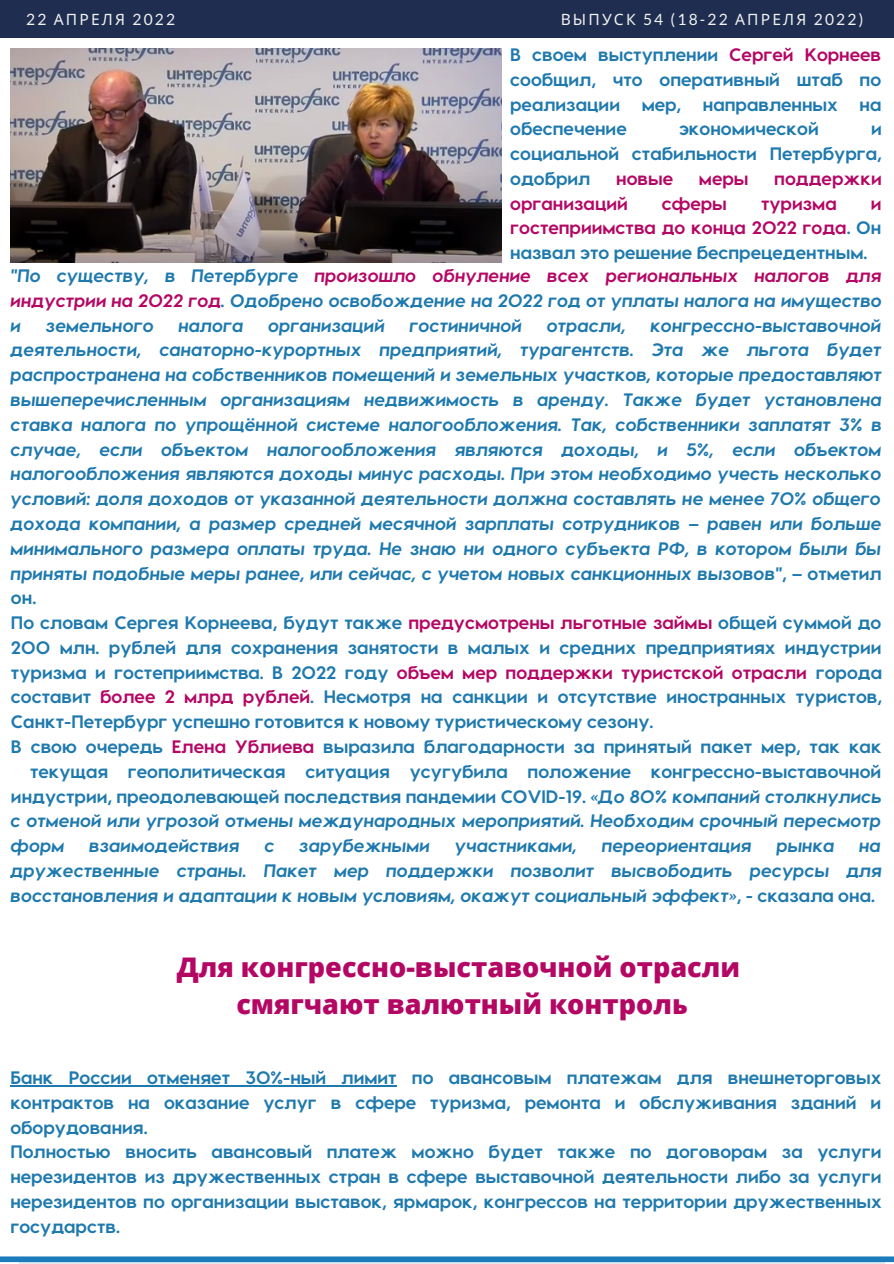
<style>
.page{position:relative;width:894px;height:1264px;background:#fff}
.page>*{position:absolute;margin:0;border:0;box-sizing:border-box;transform-origin:0 0}
.t1{font:800 27px "Open Sans";color:#b40764}
.t2{font:italic 700 18px/24.8px "Visby CF";color:#1e79ae;text-align:justify}
.t3{font:700 18px/24.8px "Visby CF";color:#1e79ae;text-align:justify}
.t4{font:700 18px "Visby CF";color:#b40764}
.t5{font:15.6px "Lato";letter-spacing:.14em;color:#f2f2f2}
.s1{font-family:"Noto Sans"}
.s2{color:#b40764}
.s3{font-style:normal}
.s4{font-style:italic}
</style>
<div class="page">
<div style="left:0;top:0;width:893px;height:38px;background:#1e2d50"></div>
<svg style="left:20px;top:1261px;width:864px;height:2px;background:#73acd2"></svg>
<div style="left:0;top:1256px;width:893px;height:5px;background:#1b7bbb"></div>
<img style="left:11px;top:49px;width:490px;height:214px">
<hr style="left:10px;top:1085px;width:386px;height:1px;background:#1e79ae">
<p class="t5" style="left:26px;top:10px;width:150px">22 <span class="s1">АПРЕЛЯ</span> 2022</p>
<p class="t5" style="left:560px;top:10px;width:304px"><span class="s1">ВЫПУСК</span> 54 (18-22 <span class="s1">АПРЕЛЯ</span> 2022)</p>
<p class="t3" style="left:510px;top:41px;width:373px">В своем выступлении <span class="s2">Сергей Корнеев </span>сообщил, что оперативный штаб по реализации мер, направленных на обеспечение</p>
<p class="t3" style="left:678px;top:115px;width:141px">экономической</p>
<p class="t3" style="left:510px;top:115px;width:373px;text-indent:361px">и социальной стабильности Петербурга, одобрил</p>
<p class="t4" style="left:616px;top:167px;width:58px">новые</p>
<p class="t4" style="left:698px;top:167px;width:51px">меры</p>
<p class="t4" style="left:774px;top:167px;width:109px">поддержки</p>
<p class="t4" style="left:510px;top:191px;width:119px">организаций</p>
<p class="t4" style="left:661px;top:191px;width:66px">сферы</p>
<p class="t4" style="left:760px;top:191px;width:77px">туризма</p>
<p class="t3" style="left:510px;top:190px;width:373px;text-indent:360px"><span class="s2">и гостеприимства до конца 2022 года</span>. Он назвал это решение беспрецедентным.</p>
<p class="t2" style="left:11px;top:262px;width:872px">"По существу, в Петербурге <span class="s2">произошло обнуление всех региональных налогов для индустрии на 2022 год</span>. Одобрено освобождение на 2022 год от уплаты налога на имущество и</p>
<p class="t2" style="left:11px;top:312px;width:872px;text-indent:639px">конгрессно-выставочной деятельности, санаторно-курортных предприятий, турагентств. Эта же льгота будет распространена на собственников помещений и земельных участков, которые предоставляют вышеперечисленным организациям недвижимость в аренду. Также будет установлена ставка налога по упрощённой системе налогообложения. Так, собственники заплатят 3% в случае, если объектом налогообложения являются доходы, и 5%, если объектом налогообложения являются доходы минус расходы. При этом необходимо учесть несколько условий: доля доходов от указанной деятельности должна составлять не менее 70% общего дохода компании, а размер средней месячной зарплаты сотрудников – равен или больше минимального размера оплаты труда. Не знаю ни одного субъекта РФ, в котором были бы приняты подобные меры ранее, или сейчас, с учетом новых санкционных вызовов"<span class="s3">, – отметил он.</span></p>
<p class="t3" style="left:11px;top:609px;width:872px">По словам Сергея Корнеева, будут также <span class="s2">предусмотрены льготные займы</span> общей суммой до 200 млн. рублей для сохранения занятости в малых и средних предприятиях индустрии туризма и гостеприимства. В 2022 году <span class="s2">объем мер поддержки туристской отрасли</span> города составит <span class="s2">более 2 млрд рублей</span>. Несмотря на санкции и отсутствие иностранных туристов, Санкт-Петербург успешно готовится к новому туристическому сезону.</p>
<p class="t3" style="left:11px;top:733px;width:871px">В свою очередь <span class="s2">Елена Ублиева</span> выразила благодарности за принятый пакет мер, так как</p>
<p class="t3" style="left:30px;top:758px;width:852px">текущая геополитическая ситуация усугубила положение конгрессно-выставочной</p>
<p class="t3" style="left:11px;top:782px;width:872px">индустрии, преодолевающей последствия пандемии COVID-19. <span class="s4">«До 80% компаний столкнулись</span></p>
<p class="t2" style="left:11px;top:807px;width:871px">с отменой или угрозой отмены международных мероприятий. Необходим срочный пересмотр</p>
<p class="t2" style="left:11px;top:832px;width:55px">форм</p>
<p class="t2" style="left:90px;top:832px;width:152px">взаимодействия</p>
<p class="t2" style="left:264px;top:832px;width:12px">с</p>
<p class="t2" style="left:299px;top:832px;width:132px">зарубежными</p>
<p class="t2" style="left:455px;top:832px;width:124px">участниками,</p>
<p class="t2" style="left:602px;top:832px;width:151px">переориентация</p>
<p class="t2" style="left:776px;top:832px;width:59px">рынка</p>
<p class="t2" style="left:46px;top:312px;width:109px">земельного</p>
<p class="t2" style="left:179px;top:312px;width:66px">налога</p>
<p class="t2" style="left:268px;top:312px;width:118px">организаций</p>
<p class="t2" style="left:410px;top:312px;width:114px">гостиничной</p>
<p class="t2" style="left:547px;top:312px;width:80px">отрасли,</p>
<p class="t2" style="left:11px;top:832px;width:872px;text-indent:848px">на дружественные страны. Пакет мер поддержки позволит высвободить ресурсы для восстановления и адаптации к новым условиям, окажут социальный эффект»<span class="s3">, - сказала она.</span></p>
<p class="t1" style="left:177px;top:947px;width:564px">Для конгрессно-выставочной отрасли</p>
<p class="t1" style="left:236px;top:985px;width:453px">смягчают валютный контроль</p>
<p class="t3" style="left:10px;top:1064px;width:872px">Банк России отменяет 30%-ный лимит по авансовым платежам для внешнеторговых контрактов на оказание услуг в сфере туризма, ремонта и обслуживания зданий и оборудования.</p>
<p class="t3" style="left:10px;top:1138px;width:872px">Полностью вносить авансовый платеж можно будет также по договорам за услуги нерезидентов из дружественных стран в сфере выставочной деятельности либо за услуги нерезидентов по организации выставок, ярмарок, конгрессов на территории дружественных государств.</p>
</div>
